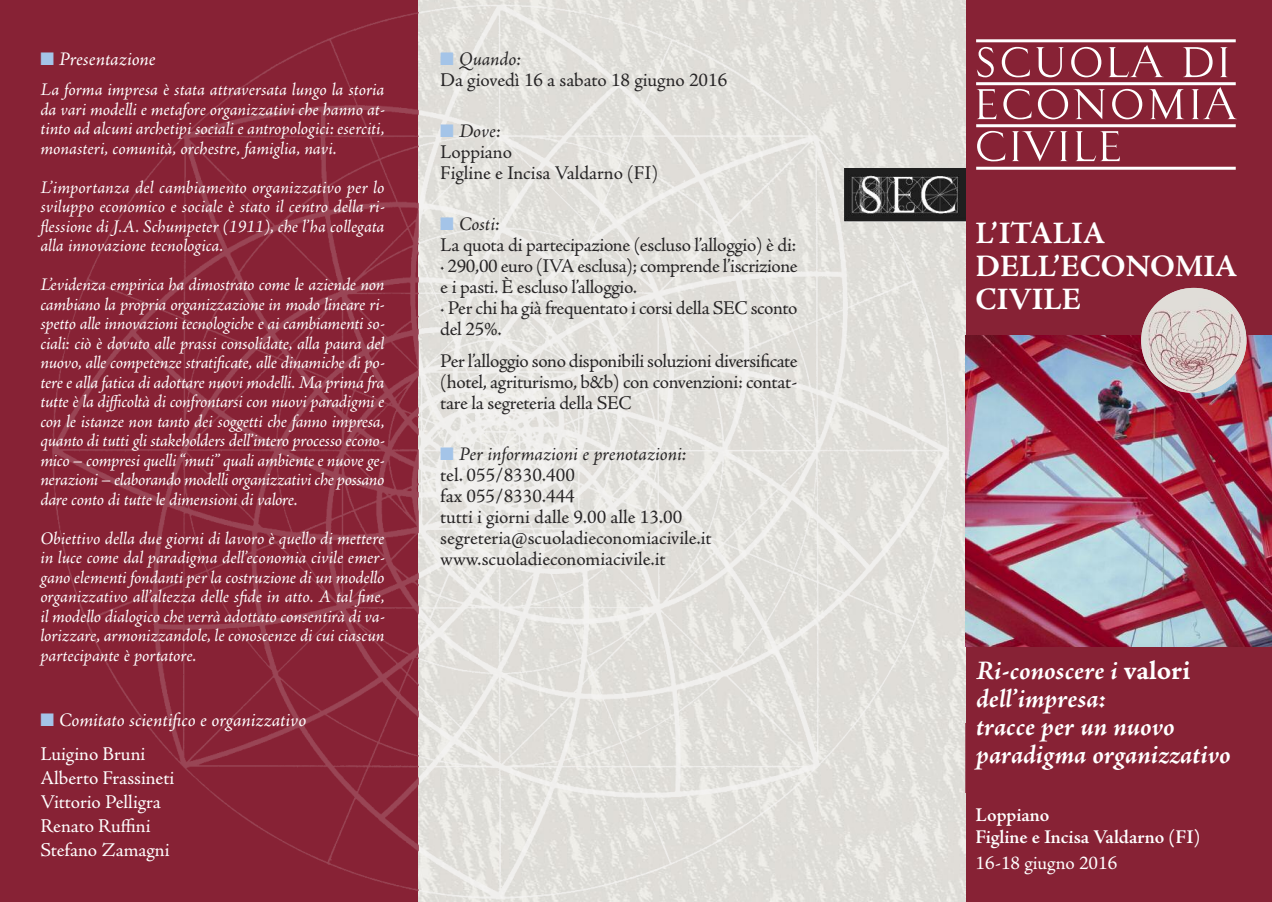
<style>
.page{position:relative;width:1272px;height:902px;background:#fff}
.page>*{position:absolute;margin:0;border:0;box-sizing:border-box;transform-origin:0 0}
.t1{font:52.05px/42px "Pacioli";letter-spacing:-.015em;color:#fff;text-align:justify}
.t2{font:700 31.35px/32.7px "Adobe Jenson Pro";color:#fff}
.t3{font:italic 700 27px/28.2px "Adobe Jenson Pro";letter-spacing:-.005em;color:#fff}
.t4{font:19.5px/21px "Adobe Jenson Pro";letter-spacing:-.01em;color:#272526}
.t5{font:19.5px/24px "Adobe Jenson Pro";color:#fff}
.t6{font:italic 19.5px/34.5px "Adobe Jenson Pro";letter-spacing:-.005em;color:#fff}
.t7{font:600 19.5px/22.5px "Adobe Jenson Pro";letter-spacing:-.005em;color:#fff}
.t8{font:italic 18px/19.5px "Adobe Jenson Pro";letter-spacing:-.005em;color:#fff;text-align:justify}
.s1{color:#a4c4e8}
.s2{font-style:normal}
.s3{font-style:italic}
.s4{font-family:"Adobe Jenson Pro Bold Capt";font-weight:400;font-style:normal}
</style>
<div class="page">
<div style="left:0;top:0;width:1271px;height:901px;background:#872235"></div>
<img style="left:418px;top:0;width:547px;height:901px">
<img style="left:52px;top:12px;width:366px;height:879px">
<img style="left:965px;top:335px;width:306px;height:311px">
<img style="left:844px;top:169px;width:121px;height:52px">
<hr style="left:976px;top:82px;width:259px;height:3px;background:#fff">
<hr style="left:976px;top:124px;width:259px;height:3px;background:#fff">
<hr style="left:976px;top:167px;width:259px;height:3px;background:#fff">
<hr style="left:976px;top:39px;width:259px;height:3px;background:#fff">
<img style="left:1141px;top:288px;width:105px;height:103px">
<p class="t6" style="left:40px;top:44px;width:117px"><span class="s1">■</span> Presentazione</p>
<p class="t8" style="left:40px;top:82px;width:345px">La forma impresa è stata attraversata lungo la storia da vari modelli e metafore organizzativi che hanno at&shy;tinto ad alcuni archetipi sociali e antropologici: eserciti, monasteri, comunità, orchestre, famiglia, navi.</p>
<p class="t8" style="left:40px;top:179px;width:345px">L’importanza del cambiamento organizzativo per lo sviluppo economico e sociale è stato il centro della ri&shy;flessione di J.A. Schumpeter (1911), che l’ha collegata alla innovazione tecnologica.</p>
<p class="t8" style="left:40px;top:277px;width:345px">L’evidenza empirica ha dimostrato come le aziende non cambiano la propria organizzazione in modo lineare ri&shy;spetto alle innovazioni tecnologiche e ai cambiamenti so&shy;ciali: ciò è dovuto alle prassi consolidate, alla paura del nuovo, alle competenze stratificate, alle dinamiche di po&shy;tere e alla fatica di adottare nuovi modelli. Ma prima fra tutte è la difficoltà di confrontarsi con nuovi paradigmi e con le istanze non tanto dei soggetti che fanno impresa, quanto di tutti gli stakeholders dell’intero processo econo&shy;mico – compresi quelli “muti” quali ambiente e nuove ge&shy;nerazioni – elaborando modelli organizzativi che possano dare conto di tutte le dimensioni di valore.</p>
<p class="t8" style="left:40px;top:530px;width:345px">Obiettivo della due giorni di lavoro è quello di mettere in luce come dal paradigma dell’economia civile emer&shy;gano elementi fondanti per la costruzione di un modello organizzativo all’altezza delle sfide in atto. A tal fine, il modello dialogico che verrà adottato consentirà di va&shy;lorizzare, armonizzandole, le conoscenze di cui ciascun partecipante è portatore.</p>
<p class="t6" style="left:40px;top:704px;width:267px"><span class="s1">■</span> Comitato scientifico e organizzativo<br><span class="s2">Luigino Bruni</span></p>
<p class="t5" style="left:40px;top:767px;width:135px">Alberto Frassineti<br>Vittorio Pelligra<br>Renato Ruffini<br>Stefano Zamagni</p>
<p class="t4" style="left:440px;top:50px;width:288px"><span class="s1">■</span> <span class="s3">Quando:<br></span>Da giovedì 16 a sabato 18 giugno 2016</p>
<p class="t4" style="left:440px;top:122px;width:219px"><span class="s1">■</span> <span class="s3">Dove:<br></span>Loppiano<br>Figline e Incisa Valdarno (FI)</p>
<p class="t4" style="left:440px;top:215px;width:359px"><span class="s1">■</span> <span class="s3">Costi:<br></span>La quota di partecipazione (escluso l’alloggio) è di: · 290,00 euro (IVA esclusa); comprende l’iscrizione e i pasti. è escluso l’alloggio.<br>· Per chi ha già frequentato i corsi della SEC sconto del 25%.</p>
<p class="t4" style="left:440px;top:352px;width:359px;text-align:justify">Per l’alloggio sono disponibili soluzioni diversificate (hotel, agriturismo, b&amp;b) con convenzioni: contat&shy;tare la segreteria della SEC</p>
<p class="t4" style="left:440px;top:445px;width:273px"><span class="s1">■</span> <span class="s3">Per informazioni e prenotazioni: </span>tel. 055/8330.400<br>fax 055/8330.444<br>tutti i giorni dalle 9.00 alle 13.00 segreteria@scuoladieconomiacivile.it www.scuoladieconomiacivile.it</p>
<h1 class="t1" style="left:973px;top:38px;width:265px">SCUOLA DI ECONOMIA CIVILE</h1>
<h2 class="t2" style="left:975px;top:220px;width:264px">L’ITALIA<br>DELL’ECONOMIA<br>CIVILE</h2>
<h3 class="t3" style="left:976px;top:658px;width:256px">Ri-conoscere i <span class="s4">valori </span>dell’impresa:<br>tracce per un nuovo paradigma organizzativo</h3>
<p class="t7" style="left:975px;top:805px;width:226px">Loppiano<br>Figline e Incisa Valdarno (FI)</p>
<p class="t5" style="left:975px;top:852px;width:143px">16-18 giugno 2016</p>
</div>
